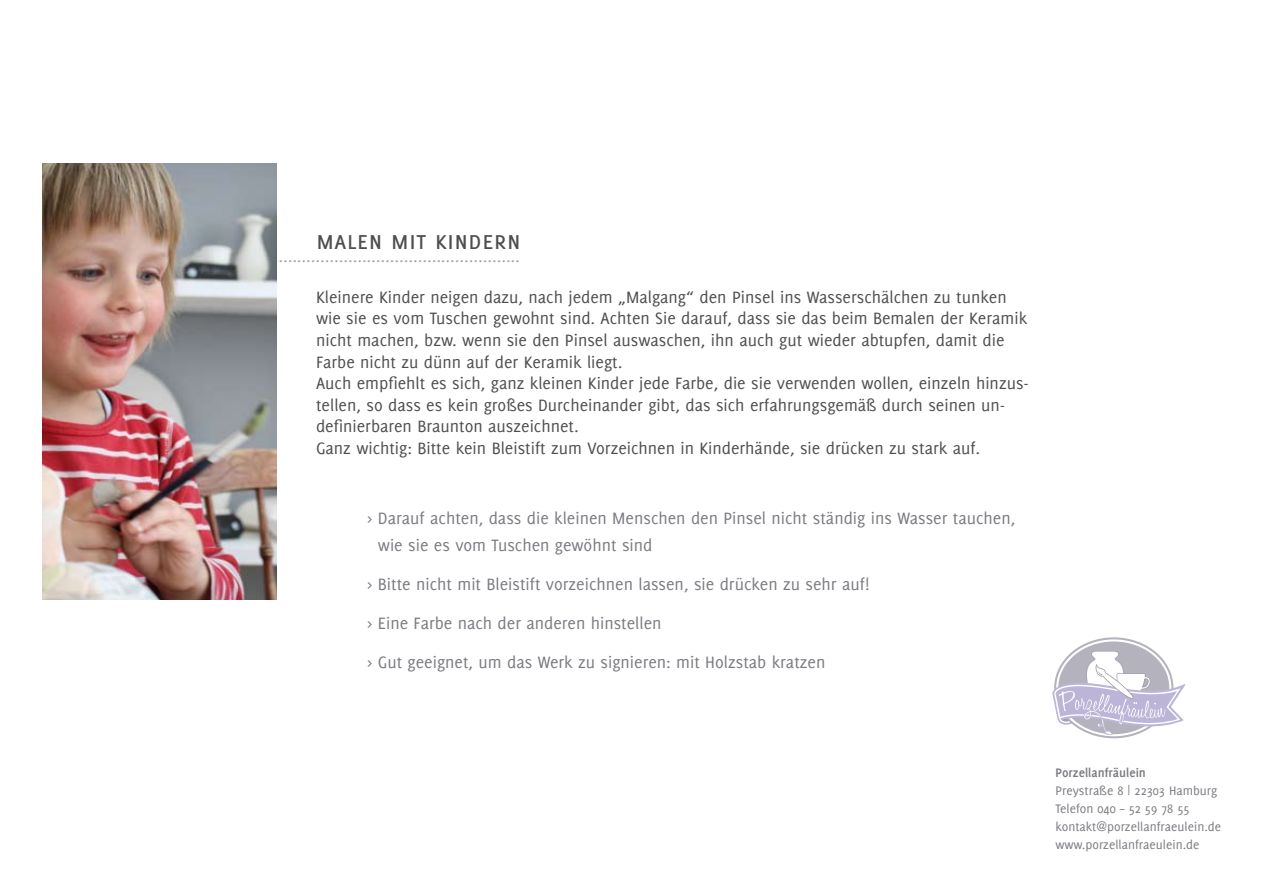
<style>
.page{position:relative;width:1263px;height:893px;background:#fff}
.page>*{position:absolute;margin:0;border:0;box-sizing:border-box;transform-origin:0 0}
.t1{font:27px "Delicious Small Caps";color:#4e4d51}
.t2{font:18px/21.6px "Delicious";color:#4e4d51}
.t3{font:18px/39px "Delicious";color:#7a7a81}
.t4{font:18px "Delicious";color:#a1a1ab}
.t5{font:13.5px/18px "Delicious";color:#7a7a81}
.t6{font:700 13.5px "Delicious";color:#7a7a81}
</style>
<div class="page">
<svg style="left:1052px;top:637px;width:134px;height:101px"></svg>
<img style="left:43px;top:164px;width:233px;height:436px">
<h1 class="t1" style="left:316px;top:225px;width:206px">malen mit kindern</h1>
<p class="t4" style="left:237px;top:246px;width:285px">.............................................................</p>
<p class="t2" style="left:316px;top:286px;width:714px">Kleinere Kinder neigen dazu, nach jedem „Malgang“ den Pinsel ins Wasserschälchen zu tunken wie sie es vom Tuschen gewohnt sind. Achten Sie darauf, dass sie das beim Bemalen der Keramik nicht machen, bzw. wenn sie den Pinsel auswaschen, ihn auch gut wieder abtupfen, damit die Farbe nicht zu dünn auf der Keramik liegt.<br>Auch empfiehlt es sich, ganz kleinen Kinder jede Farbe, die sie verwenden wollen, einzeln hinzus&shy;tellen, so dass es kein großes Durcheinander gibt, das sich erfahrungsgemäß durch seinen un&shy;definierbaren Braunton auszeichnet.<br>Ganz wichtig: Bitte kein Bleistift zum Vorzeichnen in Kinderhände, sie drücken zu stark auf.</p>
<p class="t3" style="left:378px;top:505px;width:639px;line-height:27px;text-indent:-11px">&gt; Darauf achten, dass die kleinen Menschen den Pinsel nicht ständig ins Wasser tauchen, wie sie es vom Tuschen gewöhnt sind</p>
<p class="t3" style="left:367px;top:565px;width:504px">&gt; Bitte nicht mit Bleistift vorzeichnen lassen, sie drücken zu sehr auf! &gt; Eine Farbe nach der anderen hinstellen<br>&gt; Gut geeignet, um das Werk zu signieren: mit Holzstab kratzen</p>
<p class="t6" style="left:1055px;top:764px;width:92px">Porzellanfräulein</p>
<p class="t5" style="left:1055px;top:781px;width:167px">Preystraße 8 | 22303 Hamburg<br>Telefon 040 – 52 59 78 55 kontakt@porzellanfraeulein.de www.porzellanfraeulein.de</p>
</div>
